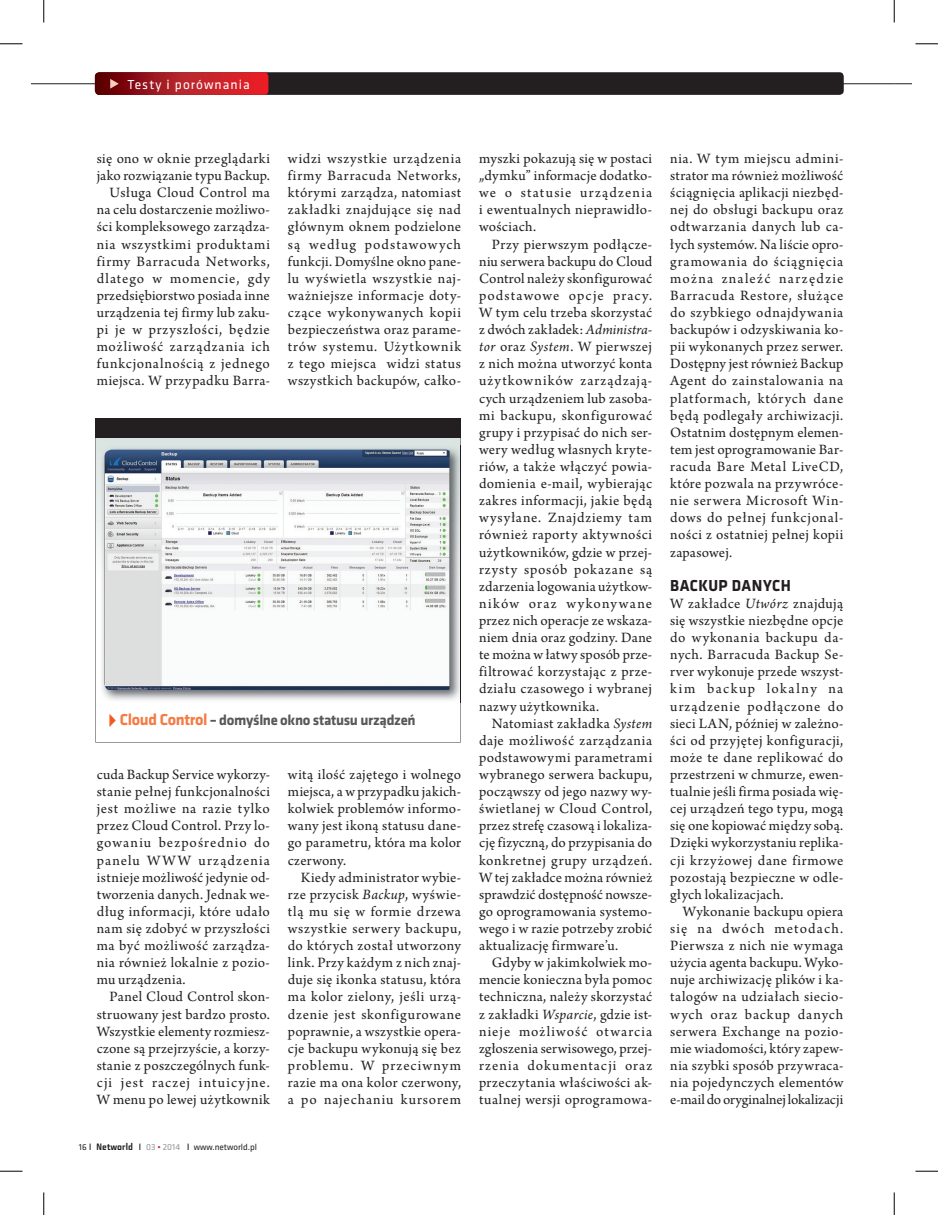
<style>
.page{position:relative;width:938px;height:1215px;background:#fff}
.page>*{position:absolute;margin:0;border:0;box-sizing:border-box;transform-origin:0 0}
.t1{font:700 16.5px "Klavika Basic";letter-spacing:.025em;color:#231f20;scale:.95 1}
.t2{font:15px/17.1px "Arno Pro";letter-spacing:.03em;color:#231f20;text-align:justify}
.t3{font:700 15px "Klavika Basic";letter-spacing:-.02em;color:#57585a}
.t4{font:13.5px "Klavika Basic";letter-spacing:.08em;color:#fff}
.t5{font:9px "Klavika Basic";color:#231f20}
.t6{font:9px "Fishmonger MS";color:#231f20}
.t7{font:9px "Klavika Basic";color:#939598}
.s1{color:#f15921}
.s2{font-size:16.5px;color:#f47b44}
.s3{font-family:"Klavika Basic"}
.s4{color:#d1232a}
.s5{font-style:italic}
</style>
<div class="page">
<hr style="left:31px;top:83px;width:863px;height:1px;background:#231f20">
<svg style="left:894px;top:83px;width:17px;height:1px"></svg>
<div style="left:95px;top:72px;width:749px;height:23px;background:#231f20;border-radius:4px"></div>
<svg style="left:95px;top:72px;width:173px;height:23px;background:#ad1b22"></svg>
<svg style="left:95px;top:438px;width:366px;height:304px"></svg>
<div style="left:95px;top:418px;width:366px;height:20px;background:#231f20"></div>
<img style="left:100px;top:445px;width:360px;height:257px">
<img style="left:460px;top:445px;width:1px;height:257px">
<img style="left:104px;top:449px;width:346px;height:241px">
<svg style="left:0;top:43px;width:23px;height:2px"></svg>
<svg style="left:915px;top:43px;width:23px;height:2px"></svg>
<svg style="left:0;top:1170px;width:23px;height:2px"></svg>
<svg style="left:915px;top:1170px;width:23px;height:2px"></svg>
<svg style="left:43px;top:0;width:2px;height:23px"></svg>
<svg style="left:43px;top:1192px;width:2px;height:22px"></svg>
<svg style="left:893px;top:0;width:2px;height:23px"></svg>
<svg style="left:893px;top:1192px;width:2px;height:22px"></svg>
<p class="t4" style="left:128px;top:75px;width:124px">Testy i porównania</p>
<p class="t2" style="left:97px;top:151px;width:175px;text-align:right">się ono w oknie przeglądarki jako rozwiązanie typu Backup.<br>Usługa Cloud Control ma na celu dostarczenie możliwo&shy;ści kompleksowego zarządza&shy;nia wszystkimi produktami firmy Barracuda Networks, dlatego w momencie, gdy przedsiębiorstwo posiada inne urządzenia tej firmy lub zaku&shy;pi je w przyszłości, będzie możliwość zarządzania ich funkcjonalnością z jednego miejsca. W przypadku Barra-</p>
<p class="t2" style="left:288px;top:151px;width:175px">widzi wszystkie urządzenia firmy Barracuda Networks, którymi zarządza, natomiast zakładki znajdujące się nad głównym oknem podzielone są według podstawowych funkcji. Domyślne okno pane&shy;lu wyświetla wszystkie naj&shy;ważniejsze informacje doty&shy;czące wykonywanych kopii bezpieczeństwa oraz parame&shy;trów systemu. Użytkownik z tego miejsca widzi status wszystkich backupów, całko-</p>
<p class="t3" style="left:102px;top:709px;width:315px"><span class="s1">✔</span><span class="s2">Cloud Control</span> – domyślne okno statusu urządzeń</p>
<p class="t2" style="left:97px;top:766px;width:175px">cuda Backup Service wykorzy&shy;stanie pełnej funkcjonalności jest możliwe na razie tylko przez Cloud Control. Przy lo&shy;gowaniu bezpośrednio do panelu WWW urządzenia istnieje możliwość jedynie od&shy;tworzenia danych. Jednak we&shy;dług informacji, które udało nam się zdobyć w przyszłości ma być możliwość zarządza&shy;nia również lokalnie z pozio&shy;mu urządzenia.</p>
<p class="t2" style="left:97px;top:989px;width:175px;text-indent:13px">Panel Cloud Control skon&shy;struowany jest bardzo prosto.<br>Wszystkie elementy rozmiesz&shy;czone są przejrzyście, a korzy&shy;stanie z poszczególnych funk&shy;cji jest raczej intuicyjne.<br>W menu po lewej użytkownik</p>
<p class="t6" style="left:79px;top:1140px;width:56px"><span class="s3">16</span> Networld</p>
<p class="t5" style="left:194px;top:1140px;width:65px">www.networld.pl</p>
<p class="t7" style="left:146px;top:1140px;width:35px">03 <span class="s4">•</span> 2014</p>
<p class="t2" style="left:288px;top:766px;width:175px">witą ilość zajętego i wolnego miejsca, a w przypadku jakich&shy;kolwiek problemów informo&shy;wany jest ikoną statusu dane&shy;go parametru, która ma kolor czerwony.</p>
<p class="t2" style="left:288px;top:869px;width:175px;text-indent:13px">Kiedy administrator wybie&shy;rze przycisk <span class="s5">Backup</span>, wyświe&shy;tlą mu się w formie drzewa wszystkie serwery backupu, do których został utworzony link. Przy każdym z nich znaj&shy;duje się ikonka statusu, która ma kolor zielony, jeśli urzą&shy;dzenie jest skonfigurowane poprawnie, a wszystkie opera&shy;cje backupu wykonują się bez problemu. W przeciwnym razie ma ona kolor czerwony, a po najechaniu kursorem</p>
<p class="t2" style="left:479px;top:151px;width:175px">myszki pokazują się w postaci „dymku” informacje dodatko&shy;we o statusie urządzenia i ewentualnych nieprawidło&shy;wościach.</p>
<p class="t2" style="left:479px;top:236px;width:175px;text-indent:13px">Przy pierwszym podłącze&shy;niu serwera backupu do Cloud Control należy skonfigurować podstawowe opcje pracy.<br>W tym celu trzeba skorzystać z dwóch zakładek: <span class="s5">Administra&shy;tor</span> oraz <span class="s5">System</span>. W pierwszej z nich można utworzyć konta użytkowników zarządzają&shy;cych urządzeniem lub zasoba&shy;mi backupu, skonfigurować grupy i przypisać do nich ser&shy;wery według własnych kryte&shy;riów, a także włączyć powia&shy;domienia e-mail, wybierając zakres informacji, jakie będą wysyłane. Znajdziemy tam również raporty aktywności użytkowników, gdzie w przej&shy;rzysty sposób pokazane są zdarzenia logowania użytkow&shy;ników oraz wykonywane przez nich operacje ze wskaza&shy;niem dnia oraz godziny. Dane te można w łatwy sposób prze&shy;filtrować korzystając z prze&shy;działu czasowego i wybranej nazwy użytkownika.</p>
<p class="t2" style="left:479px;top:715px;width:175px;text-indent:13px">Natomiast zakładka <span class="s5">System </span>daje możliwość zarządzania podstawowymi parametrami wybranego serwera backupu, począwszy od jego nazwy wy&shy;świetlanej w Cloud Control, przez strefę czasową i lokaliza&shy;cję fizyczną, do przypisania do konkretnej grupy urządzeń.<br>W tej zakładce można również sprawdzić dostępność nowsze&shy;go oprogramowania systemo&shy;wego i w razie potrzeby zrobić aktualizację firmware’u.</p>
<p class="t2" style="left:479px;top:954px;width:175px;text-indent:13px">Gdyby w jakimkolwiek mo&shy;mencie konieczna była pomoc techniczna, należy skorzystać z zakładki <span class="s5">Wsparcie</span>, gdzie ist&shy;nieje możliwość otwarcia zgłoszenia serwisowego, przej&shy;rzenia dokumentacji oraz przeczytania właściwości ak&shy;tualnej wersji oprogramowa-</p>
<p class="t2" style="left:670px;top:151px;width:175px">nia. W tym miejscu admini&shy;strator ma również możliwość ściągnięcia aplikacji niezbęd&shy;nej do obsługi backupu oraz odtwarzania danych lub ca&shy;łych systemów. Na liście opro&shy;gramowania do ściągnięcia można znaleźć narzędzie Barracuda Restore, służące do szybkiego odnajdywania backupów i odzyskiwania ko&shy;pii wykonanych przez serwer.<br>Dostępny jest również Backup Agent do zainstalowania na platformach, których dane będą podlegały archiwizacji.<br>Ostatnim dostępnym elemen&shy;tem jest oprogramowanie Bar&shy;racuda Bare Metal LiveCD, które pozwala na przywróce&shy;nie serwera Microsoft Win&shy;dows do pełnej funkcjonal&shy;ności z ostatniej pełnej kopii zapasowej.</p>
<p class="t1" style="left:670px;top:573px;width:129px">BACKUP DANYCH</p>
<p class="t2" style="left:670px;top:595px;width:175px">W zakładce <span class="s5">Utwórz</span> znajdują się wszystkie niezbędne opcje do wykonania backupu da&shy;nych. Barracuda Backup Se&shy;rver wykonuje przede wszyst&shy;kim backup lokalny na urządzenie podłączone do sieci LAN, później w zależno&shy;ści od przyjętej konfiguracji, może te dane replikować do przestrzeni w chmurze, ewen&shy;tualnie jeśli firma posiada wię&shy;cej urządzeń tego typu, mogą się one kopiować między sobą.<br>Dzięki wykorzystaniu replika&shy;cji krzyżowej dane firmowe pozostają bezpieczne w odle&shy;głych lokalizacjach.</p>
<p class="t2" style="left:670px;top:903px;width:175px;text-indent:13px">Wykonanie backupu opiera się na dwóch metodach.<br>Pierwsza z nich nie wymaga użycia agenta backupu. Wyko&shy;nuje archiwizację plików i ka&shy;talogów na udziałach siecio&shy;wych oraz backup danych serwera Exchange na pozio&shy;mie wiadomości, który zapew&shy;nia szybki sposób przywraca&shy;nia pojedynczych elementów e-mail do oryginalnej lokalizacji</p>
</div>
